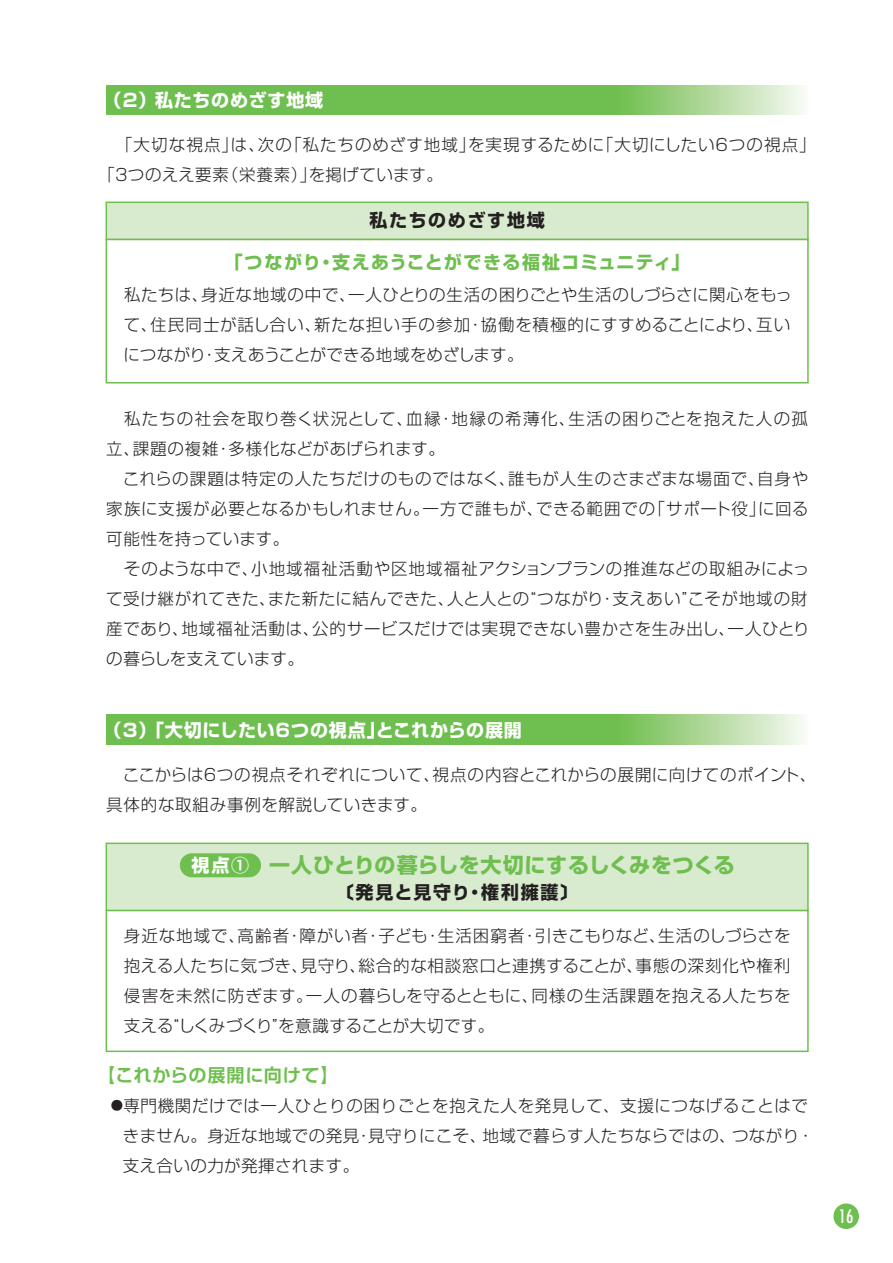
<style>
.page{position:relative;width:893px;height:1263px;background:#fff}
.page>*{position:absolute;margin:0;border:0;box-sizing:border-box;transform-origin:0 0}
.t1{font:700 21px "Shin Go Pr 5";letter-spacing:.015em;color:#6fbf50}
.t2{font:700 18.15px "Shin Go Pr 5 De";letter-spacing:.03em;color:#6fbf50}
.t3{font:700 18px "Shin Go Pr 5";letter-spacing:.04em;color:#fff}
.t4{font:700 18px "Shin Go Pr 5";letter-spacing:.075em;color:#6fbf50}
.t5{font:700 18px "Shin Go Pr 5";letter-spacing:.1em;color:#231f20}
.t6{font:condensed 18px "Futura";color:#fff}
.t7{font:300 16.5px/30px "Shin Go Pr 5";letter-spacing:.035em;color:#231f20}
.s1{font-size:12.3px}
</style>
<div class="page">
<div style="left:833px;top:1203px;width:26px;height:26px;background:#6fbf50;border-radius:50%"></div>
<svg style="left:106px;top:85px;width:697px;height:29px;background:#80c664"></svg>
<div style="left:106px;top:202px;width:702px;height:37px;background:#d9ebce"></div>
<div style="left:106px;top:202px;width:703px;height:38px;border:2px solid #6fbf50"></div>
<div style="left:106px;top:239px;width:703px;height:144px;border:2px solid #6fbf50"></div>
<svg style="left:106px;top:715px;width:697px;height:29px;background:#80c664"></svg>
<div style="left:106px;top:843px;width:702px;height:67px;background:#d9ebce"></div>
<div style="left:106px;top:842px;width:703px;height:69px;border:2px solid #6fbf50"></div>
<div style="left:106px;top:910px;width:703px;height:142px;border:2px solid #6fbf50"></div>
<div style="left:180px;top:853px;width:81px;height:24px;background:#6fbf50;border-radius:12px"></div>
<p class="t3" style="left:104px;top:86px;width:221px">（２）私たちのめざす地域</p>
<p class="t7" style="left:98px;top:128px;width:720px;text-indent:8px">　「大切な視点」は、次の「私たちのめざす地域」を実現するために「大切にしたい６つの視点」「３つのええ要素（栄養素）」を掲げています。</p>
<p class="t5" style="left:369px;top:206px;width:177px">私たちのめざす地域</p>
<p class="t4" style="left:225px;top:248px;width:466px">「つながり・支えあうことができる福祉コミュニティ」</p>
<p class="t7" style="left:123px;top:278px;width:670px;text-align:justify">私たちは、身近な地域の中で、一人ひとりの生活の困りごとや生活のしづらさに関心をもって、住民同士が話し合い、新たな担い手の参加・協働を積極的にすすめることにより、互いにつながり・支えあうことができる地域をめざします。</p>
<p class="t7" style="left:106px;top:402px;width:705px">　私たちの社会を取り巻く状況として、血縁・地縁の希薄化、生活の困りごとを抱えた人の孤立、課題の複雑・多様化などがあげられます。<br>　これらの課題は特定の人たちだけのものではなく、誰もが人生のさまざまな場面で、自身や家族に支援が必要となるかもしれません。一方で誰もが、できる範囲での「サポート役」に回る可能性を持っています。<br>　そのような中で、小地域福祉活動や区地域福祉アクションプランの推進などの取組みによって受け継がれてきた、また新たに結んできた、人と人との“つながり・支えあい”こそが地域の財産であり、地域福祉活動は、公的サービスだけでは実現できない豊かさを生み出し、一人ひとりの暮らしを支えています。</p>
<p class="t3" style="left:104px;top:715px;width:419px">（３）「大切にしたい６つの視点」とこれからの展開</p>
<p class="t7" style="left:106px;top:758px;width:711px">　ここからは６つの視点それぞれについて、視点の内容とこれからの展開に向けてのポイント、具体的な取組み事例を解説していきます。</p>
<p class="t3" style="left:192px;top:851px;width:59px">視点①</p>
<p class="t1" style="left:269px;top:849px;width:467px">一人ひとりの暮らしを大切にするしくみをつくる</p>
<p class="t5" style="left:336px;top:878px;width:244px">〔発見と見守り・権利擁護〕</p>
<p class="t7" style="left:124px;top:919px;width:668px;text-align:justify">身近な地域で、高齢者・障がい者・子ども・生活困窮者・引きこもりなど、生活のしづらさを抱える人たちに気づき、見守り、総合的な相談窓口と連携することが、事態の深刻化や権利侵害を未然に防ぎます。一人の暮らしを守るとともに、同様の生活課題を抱える人たちを支える“しくみづくり”を意識することが大切です。</p>
<p class="t2" style="left:97px;top:1060px;width:243px">【これからの展開に向けて】</p>
<p class="t7" style="left:123px;top:1089px;width:693px;text-indent:-12px"><span class="s1">●</span>専門機関だけでは一人ひとりの困りごとを抱えた人を発見して、支援につなげることはできません。身近な地域での発見・見守りにこそ、地域で暮らす人たちならではの、つながり・支え合いの力が発揮されます。</p>
<p class="t6" style="left:839px;top:1205px;width:16px">16</p>
</div>
